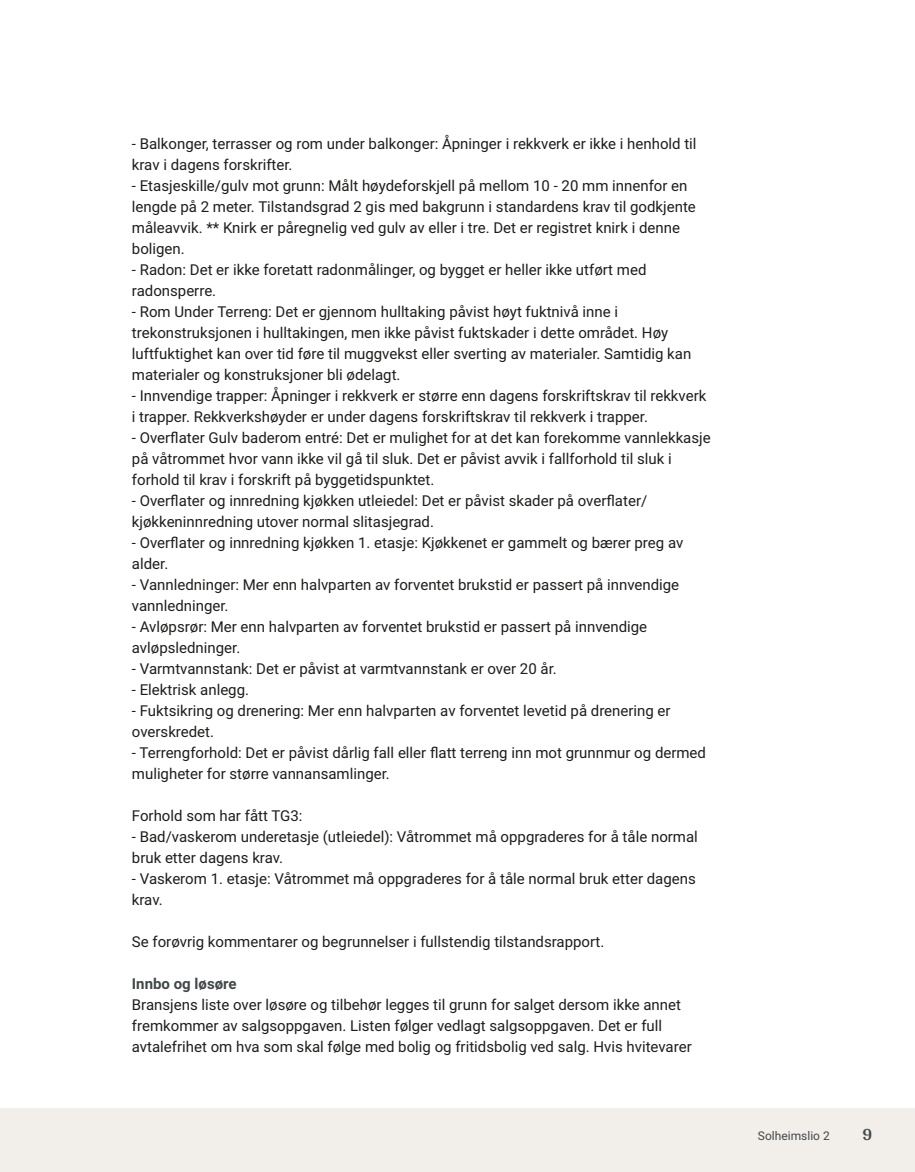
<style>
.page{position:relative;width:915px;height:1172px;background:#fff}
.page>*{position:absolute;margin:0;border:0;box-sizing:border-box;transform-origin:0 0}
.t1{font:700 18px "Arya";color:#414749}
.t2{font:15px/21px "Roboto Vitec";color:#1d1d1b}
.t3{font:700 15px "Roboto Vitec";color:#414749}
.t4{font:12px "Roboto Vitec";color:#414749}
</style>
<div class="page">
<div style="left:0;top:1108px;width:914px;height:64px;background:#f2eeea"></div>
<p class="t2" style="left:132px;top:132px;width:580px">‑ Balkonger, terrasser og rom under balkonger: Åpninger i rekkverk er ikke i henhold til krav i dagens forskrifter.<br>‑ Etasjeskille/ gulv mot grunn: Målt høydeforskjell på mellom 10 ‑ 20 mm innenfor en lengde på 2 meter. Tilstandsgrad 2 gis med bakgrunn i standardens krav til godkjente måleavvik. ** Knirk er påregnelig ved gulv av eller i tre. Det er registret knirk i denne boligen.<br>‑ Radon: Det er ikke foretatt radonmålinger, og bygget er heller ikke utført med radonsperre.<br>‑ Rom Under Terreng: Det er gjennom hulltaking påvist høyt fuktnivå inne i trekonstruksjonen i hulltakingen, men ikke påvist fuktskader i dette området. Høy luftfuktighet kan over tid føre til muggvekst eller sverting av materialer. Samtidig kan materialer og konstruksjoner bli ødelagt.<br>‑ Innvendige trapper: Åpninger i rekkverk er større enn dagens forskriftskrav til rekkverk i trapper. Rekkverkshøyder er under dagens forskriftskrav til rekkverk i trapper.<br>‑ Overflater Gulv baderom entré: Det er mulighet for at det kan forekomme vannlekkasje på våtrommet hvor vann ikke vil gå til sluk. Det er påvist avvik i fallforhold til sluk i forhold til krav i forskrift på byggetidspunktet.<br>‑ Overflater og innredning kjøkken utleiedel: Det er påvist skader på overflater/ kjøkkeninnredning utover normal slitasjegrad.<br>‑ Overflater og innredning kjøkken 1. etasje: Kjøkkenet er gammelt og bærer preg av alder.<br>‑ Vannledninger: Mer enn halvparten av forventet brukstid er passert på innvendige vannledninger.<br>‑ Avløpsrør: Mer enn halvparten av forventet brukstid er passert på innvendige avløpsledninger.<br>‑ Varmtvannstank: Det er påvist at varmtvannstank er over 20 år.<br>‑ Elektrisk anlegg.<br>‑ Fuktsikring og drenering: Mer enn halvparten av forventet levetid på drenering er overskredet.<br>‑ Terrengforhold: Det er påvist dårlig fall eller flatt terreng inn mot grunnmur og dermed muligheter for større vannansamlinger.</p>
<p class="t2" style="left:132px;top:804px;width:567px">Forhold som har fått TG3:<br>‑ Bad/ vaskerom underetasje (utleiedel): Våtrommet må oppgraderes for å tåle normal bruk etter dagens krav.<br>‑ Vaskerom 1. etasje: Våtrommet må oppgraderes for å tåle normal bruk etter dagens krav.</p>
<p class="t2" style="left:132px;top:930px;width:474px">Se forøvrig kommentarer og begrunnelser i fullstendig tilstandsrapport.</p>
<p class="t3" style="left:132px;top:973px;width:106px">Innbo og løsøre</p>
<p class="t2" style="left:132px;top:993px;width:561px">Bransjens liste over løsøre og tilbehør legges til grunn for salget dersom ikke annet fremkommer av salgsoppgaven. Listen følger vedlagt salgsoppgaven. Det er full avtalefrihet om hva som skal følge med bolig og fritidsbolig ved salg. Hvis hvitevarer</p>
<p class="t4" style="left:757px;top:1127px;width:73px">Solheimslio 2</p>
<p class="t1" style="left:862px;top:1123px;width:11px">9</p>
</div>
